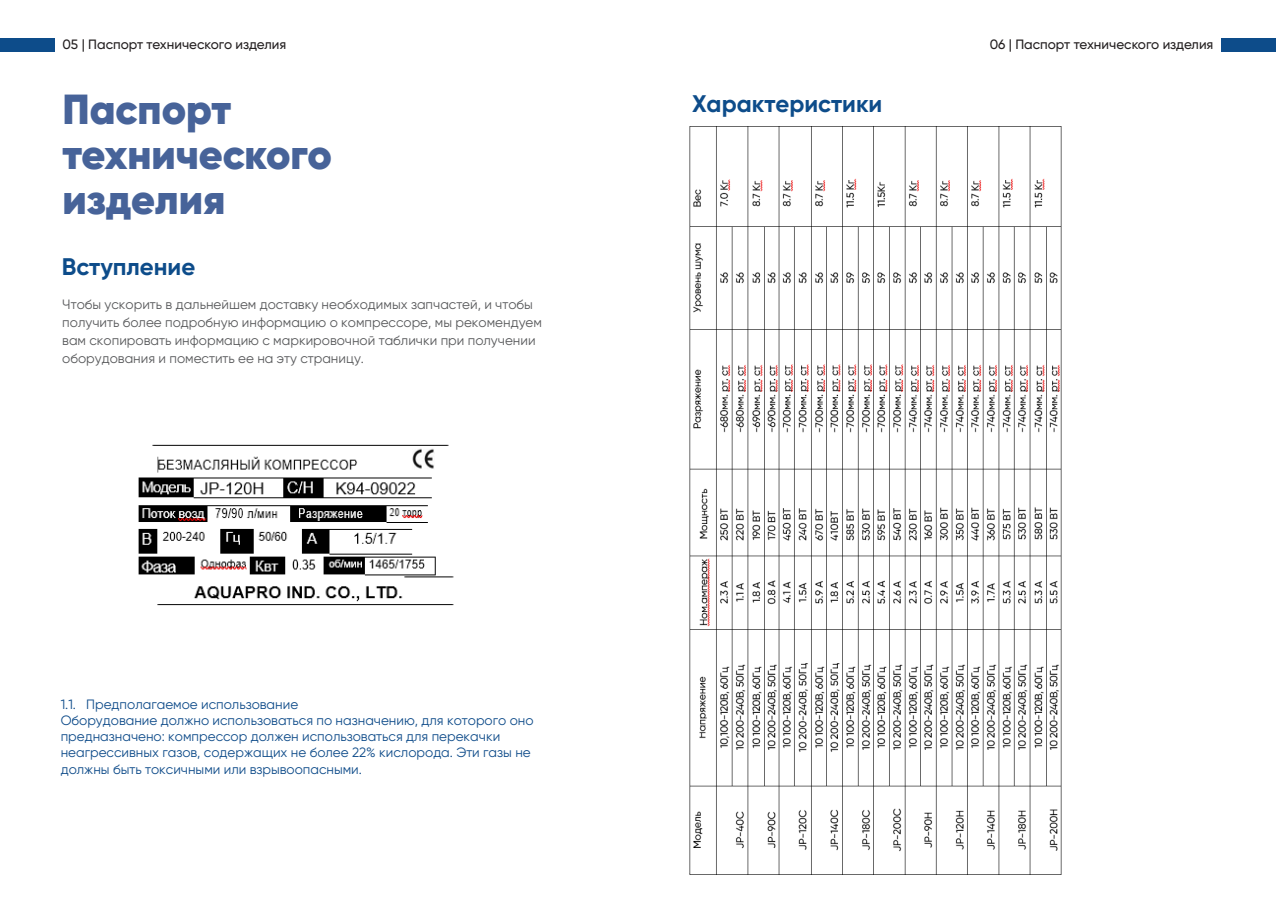
<style>
.page{position:relative;width:1276px;height:910px;background:#fff}
.page>*{position:absolute;margin:0;border:0;box-sizing:border-box;transform-origin:0 0}
.t1{font:900 42px/45px "Gilroy";color:#476399}
.t2{font:700 24px "Gilroy";color:#0d4c8a}
.t3{font:13.5px/16.2px "Gilroy";color:#0f4c8a}
.t4{font:13.5px/18px "Gilroy";color:#58595b}
.t5{font:500 13.5px "Gilroy";color:#231f20}
</style>
<div class="page">
<div style="left:0;top:38px;width:54px;height:14px;background:#0d4c8a"></div>
<div style="left:1221px;top:38px;width:55px;height:14px;background:#0d4c8a"></div>
<img style="left:138px;top:444px;width:316px;height:162px">
<img style="left:689px;top:127px;width:373px;height:747px">
<p class="t5" style="left:63px;top:36px;width:225px">05 | Паспорт технического изделия</p>
<p class="t5" style="left:989px;top:36px;width:225px">06 | Паспорт технического изделия</p>
<h1 class="t1" style="left:63px;top:86px;width:271px">Паспорт технического изделия</h1>
<h2 class="t2" style="left:62px;top:251px;width:135px">Вступление</h2>
<p class="t4" style="left:62px;top:295px;width:481px">Чтобы ускорить в дальнейшем доставку необходимых запчастей, и чтобы получить более подробную информацию о компрессоре, мы рекомендуем вам скопировать информацию с маркировочной таблички при получении оборудования и поместить ее на эту страницу.</p>
<p class="t3" style="left:61px;top:696px;width:474px">1.1. Предполагаемое использование<br>Оборудование должно использоваться по назначению, для которого оно предназначено: компрессор должен использоваться для перекачки неагрессивных газов, содержащих не более 22% кислорода. Эти газы не должны быть токсичными или взрывоопасными.</p>
<h2 class="t2" style="left:692px;top:89px;width:192px">Характеристики</h2>
</div>
